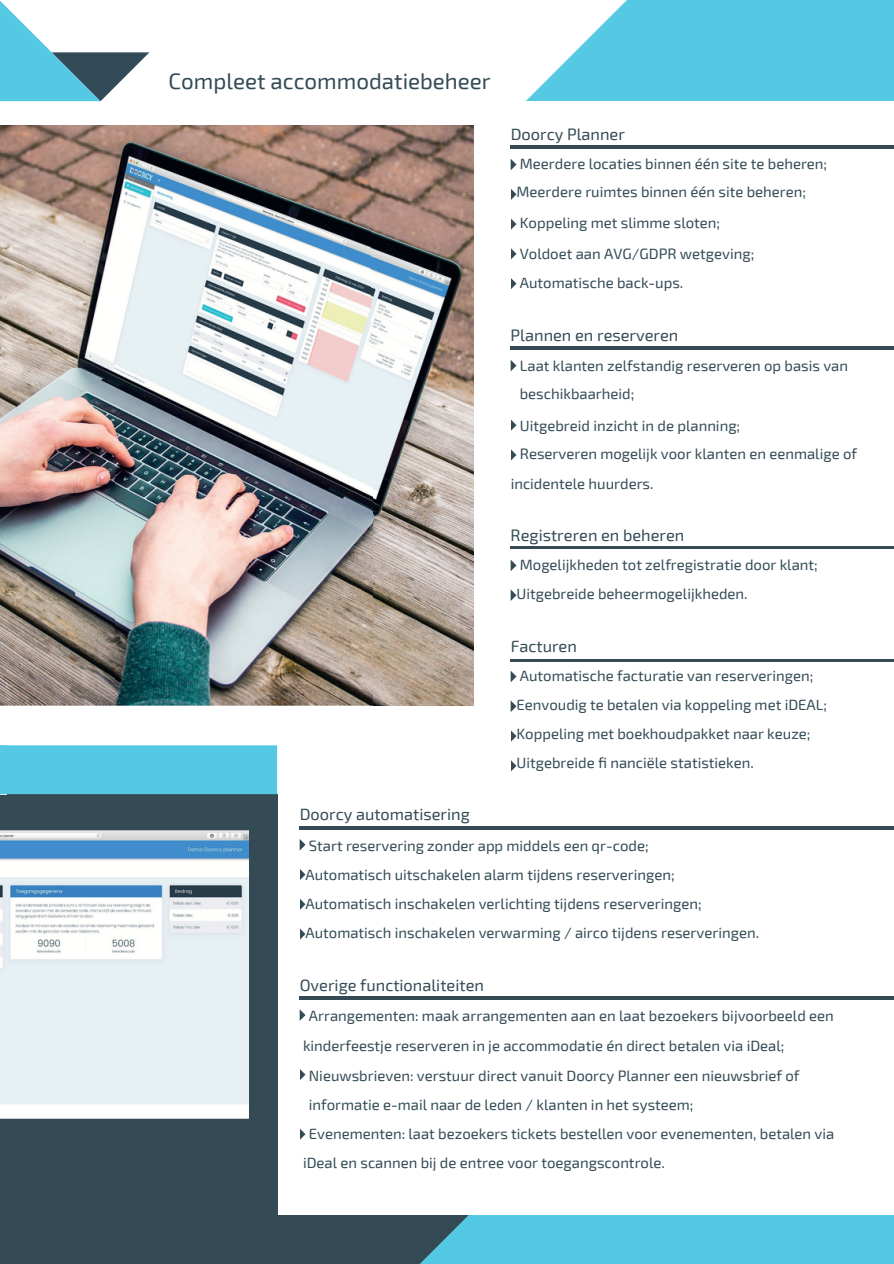
<style>
.page{position:relative;width:894px;height:1264px;background:#fff}
.page>*{position:absolute;margin:0;border:0;box-sizing:border-box;transform-origin:0 0}
.t1{font:22.35px "Exo 2";color:#344b56}
.t2{font:16.35px "Exo 2";color:#344b56}
.t3{font:14.85px/29px "Exo 2";color:#344b56}
</style>
<div class="page">
<div style="left:0;top:1214px;width:487px;height:49px;background:#344b56"></div>
<div style="left:0;top:794px;width:277px;height:469px;background:#344b56"></div>
<div style="left:0;top:745px;width:277px;height:49px;background:#55c8e4"></div>
<svg style="left:0;top:1px;width:149px;height:100px"></svg>
<svg style="left:300px;top:869px;width:5px;height:11px"></svg>
<svg style="left:300px;top:899px;width:5px;height:11px"></svg>
<svg style="left:300px;top:1069px;width:5px;height:11px"></svg>
<svg style="left:300px;top:1129px;width:5px;height:10px"></svg>
<svg style="left:300px;top:928px;width:5px;height:11px"></svg>
<svg style="left:299px;top:839px;width:6px;height:11px"></svg>
<hr style="left:299px;top:826px;width:594px;height:3px;background:#344b56">
<svg style="left:299px;top:1009px;width:6px;height:11px"></svg>
<hr style="left:299px;top:996px;width:594px;height:3px;background:#344b56">
<svg style="left:407px;top:1214px;width:486px;height:49px;background:#55bfd9"></svg>
<svg style="left:510px;top:360px;width:6px;height:11px"></svg>
<hr style="left:510px;top:347px;width:383px;height:2px;background:#344b56">
<svg style="left:511px;top:419px;width:5px;height:12px"></svg>
<svg style="left:511px;top:449px;width:5px;height:12px"></svg>
<svg style="left:510px;top:159px;width:6px;height:11px"></svg>
<hr style="left:510px;top:146px;width:383px;height:2px;background:#344b56">
<svg style="left:511px;top:189px;width:5px;height:11px"></svg>
<svg style="left:511px;top:218px;width:5px;height:12px"></svg>
<svg style="left:511px;top:248px;width:5px;height:12px"></svg>
<svg style="left:511px;top:278px;width:5px;height:11px"></svg>
<svg style="left:510px;top:548px;width:332px;height:135px"></svg>
<svg style="left:510px;top:559px;width:6px;height:12px"></svg>
<svg style="left:510px;top:589px;width:6px;height:12px"></svg>
<hr style="left:510px;top:546px;width:383px;height:2px;background:#344b56">
<svg style="left:510px;top:670px;width:6px;height:12px"></svg>
<svg style="left:510px;top:700px;width:6px;height:12px"></svg>
<hr style="left:510px;top:659px;width:383px;height:2px;background:#344b56">
<svg style="left:511px;top:730px;width:5px;height:12px"></svg>
<svg style="left:511px;top:760px;width:5px;height:11px"></svg>
<svg style="left:526px;top:0;width:367px;height:101px;background:#6ccfe7"></svg>
<img style="left:0;top:125px;width:474px;height:580px">
<img style="left:0;top:830px;width:248px;height:288px">
<p class="t1" style="left:168px;top:66px;width:324px">Compleet accommodatiebeheer</p>
<p class="t2" style="left:299px;top:804px;width:172px">Doorcy automatisering</p>
<p class="t2" style="left:510px;top:124px;width:116px">Doorcy Planner</p>
<p class="t3" style="left:516px;top:149px;width:312px;line-height:27.9px">Meerdere locaties binnen één site te beheren;<br>Meerdere ruimtes binnen één site beheren;</p>
<p class="t3" style="left:519px;top:208px;width:202px">Koppeling met slimme sloten;</p>
<p class="t3" style="left:519px;top:239px;width:236px">Voldoet aan AVG/GDPR wetgeving;</p>
<p class="t3" style="left:519px;top:268px;width:165px">Automatische back-ups.</p>
<p class="t2" style="left:510px;top:325px;width:169px">Plannen en reserveren</p>
<p class="t3" style="left:519px;top:351px;width:329px">Laat klanten zelfstandig reserveren op basis van</p>
<p class="t3" style="left:519px;top:379px;width:116px">beschikbaarheid;</p>
<p class="t3" style="left:519px;top:410px;width:222px">Uitgebreid inzicht in de planning;</p>
<p class="t3" style="left:519px;top:438px;width:339px">Reserveren mogelijk voor klanten en eenmalige of</p>
<p class="t3" style="left:510px;top:468px;width:144px">incidentele huurders.</p>
<p class="t2" style="left:510px;top:524px;width:175px">Registreren en beheren</p>
<p class="t3" style="left:516px;top:549px;width:303px">Mogelijkheden tot zelfregistratie door klant;<br>Uitgebreide beheermogelijkheden.</p>
<p class="t2" style="left:510px;top:636px;width:68px">Facturen</p>
<p class="t3" style="left:516px;top:661px;width:312px">Automatische facturatie van reserveringen; Eenvoudig te betalen via koppeling met iDEAL; Koppeling met boekhoudpakket naar keuze; Uitgebreide fi nanciële statistieken.</p>
<p class="t3" style="left:305px;top:830px;width:455px">Start reservering zonder app middels een qr-code;<br>Automatisch uitschakelen alarm tijdens reserveringen; Automatisch inschakelen verlichting tijdens reserveringen; Automatisch inschakelen verwarming / airco tijdens reserveringen.</p>
<p class="t2" style="left:299px;top:974px;width:186px">Overige functionaliteiten</p>
<p class="t3" style="left:309px;top:1000px;width:526px">Arrangementen: maak arrangementen aan en laat bezoekers bijvoorbeeld een</p>
<p class="t3" style="left:303px;top:1030px;width:482px">kinderfeestje reserveren in je accommodatie én direct betalen via iDeal;</p>
<p class="t3" style="left:309px;top:1060px;width:492px">Nieuwsbrieven: verstuur direct vanuit Doorcy Planner een nieuwsbrief of informatie e-mail naar de leden / klanten in het systeem;</p>
<p class="t3" style="left:309px;top:1118px;width:527px">Evenementen: laat bezoekers tickets bestellen voor evenementen, betalen via</p>
<p class="t3" style="left:303px;top:1147px;width:363px">iDeal en scannen bij de entree voor toegangscontrole.</p>
</div>
